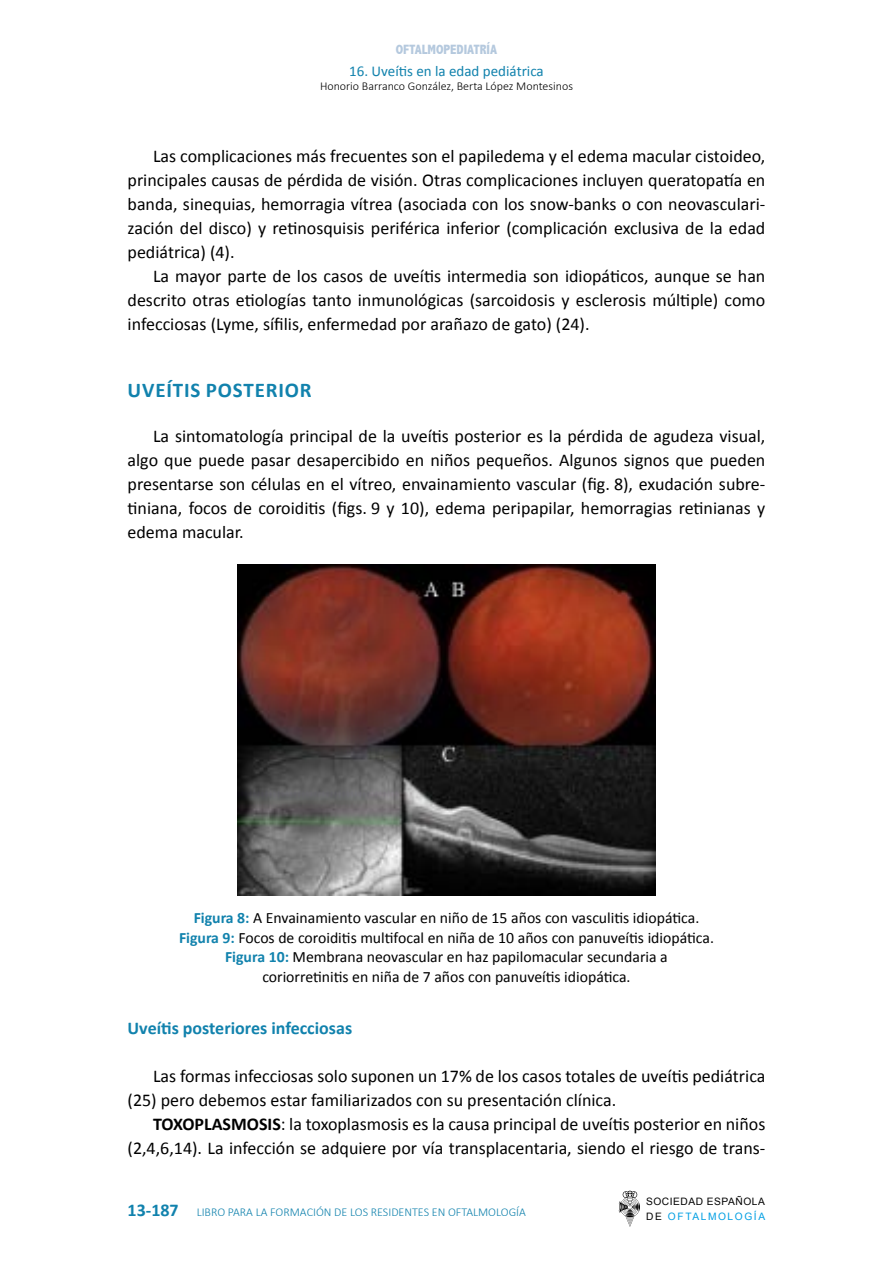
<style>
.page{position:relative;width:893px;height:1263px;background:#fff}
.page>*{position:absolute;margin:0;border:0;box-sizing:border-box;transform-origin:0 0}
.t1{font:700 21px "Calibri";letter-spacing:.04em;color:#1182ad}
.t2{font:18px/24px "Calibri";color:#000;text-align:justify}
.t3{font:700 18px "Calibri";color:#1182ad}
.t4{font:15.75px/19.5px "Calibri";color:#000;text-align:center}
.t5{font:15px "Calibri";color:#1182ad}
.t6{font:800 condensed 13.5px "Abadi";color:#b5c9de}
.t7{font:300 12px "Calibri";color:#1182ad}
.t8{font:300 12px "Calibri";color:#000}
.t9{font:10.2px/14.1px "Arial";letter-spacing:.05em;color:#000}
.s1{font-weight:700;color:#1182ad}
.s2{font-weight:700}
.s3{font-weight:700;font-size:18px}
.s4{color:#009fe3}
</style>
<div class="page">
<svg style="left:619px;top:1191px;width:21px;height:36px"></svg>
<img style="left:237px;top:564px;width:419px;height:331px">
<p class="t6" style="left:396px;top:41px;width:103px">OFTALMOPEDIATRÍA</p>
<p class="t5" style="left:349px;top:62px;width:196px">16. Uveítis en la edad pediátrica</p>
<p class="t8" style="left:320px;top:79px;width:254px">Honorio Barranco González, Berta López Montesinos</p>
<p class="t2" style="left:128px;top:143px;width:639px;text-indent:26px">Las complicaciones más frecuentes son el papiledema y el edema macular cistoideo, principales causas de pérdida de visión. Otras complicaciones incluyen queratopatía en banda, sinequias, hemorragia vítrea (asociada con los snow-banks o con neovasculari&shy;zación del disco) y retinosquisis periférica inferior (complicación exclusiva de la edad pediátrica) (4).</p>
<p class="t2" style="left:128px;top:263px;width:639px;text-indent:26px">La mayor parte de los casos de uveítis intermedia son idiopáticos, aunque se han descrito otras etiologías tanto inmunológicas (sarcoidosis y esclerosis múltiple) como infecciosas (Lyme, sífilis, enfermedad por arañazo de gato) (24).</p>
<p class="t1" style="left:128px;top:377px;width:186px">UVEÍTIS POSTERIOR</p>
<p class="t2" style="left:128px;top:423px;width:639px;text-indent:26px">La sintomatología principal de la uveítis posterior es la pérdida de agudeza visual, algo que puede pasar desapercibido en niños pequeños. Algunos signos que pueden presentarse son células en el vítreo, envainamiento vascular (fig. 8), exudación subre&shy;tiniana, focos de coroiditis (figs. 9 y 10), edema peripapilar, hemorragias retinianas y edema macular.</p>
<p class="t4" style="left:179px;top:908px;width:536px"><span class="s1">Figura 8:</span> A Envainamiento vascular en niño de 15 años con vasculitis idiopática.<br><span class="s1">Figura 9:</span> Focos de coroiditis multifocal en niña de 10 años con panuveítis idiopática.<br><span class="s1">Figura 10:</span> Membrana neovascular en haz papilomacular secundaria a<br>coriorretinitis en niña de 7 años con panuveítis idiopática.</p>
<p class="t3" style="left:128px;top:1017px;width:226px">Uveítis posteriores infecciosas</p>
<p class="t2" style="left:128px;top:1063px;width:639px;text-indent:26px">Las formas infecciosas solo suponen un 17% de los casos totales de uveítis pediátrica (25) pero debemos estar familiarizados con su presentación clínica.</p>
<p class="t2" style="left:128px;top:1111px;width:639px;text-align:right"><span class="s2">TOXOPLASMOSIS</span>: la toxoplasmosis es la causa principal de uveítis posterior en niños (2,4,6,14). La infección se adquiere por vía transplacentaria, siendo el riesgo de trans-</p>
<p class="t7" style="left:128px;top:1204px;width:400px"><span class="s3">13-187</span> LIBRO PARA LA FORMACIÓN DE LOS RESIDENTES EN OFTALMOLOGÍA</p>
<p class="t9" style="left:646px;top:1195px;width:120px">SOCIEDAD ESPAÑOLA<br>DE <span class="s4">OFTALMOLOGÍA</span></p>
</div>
